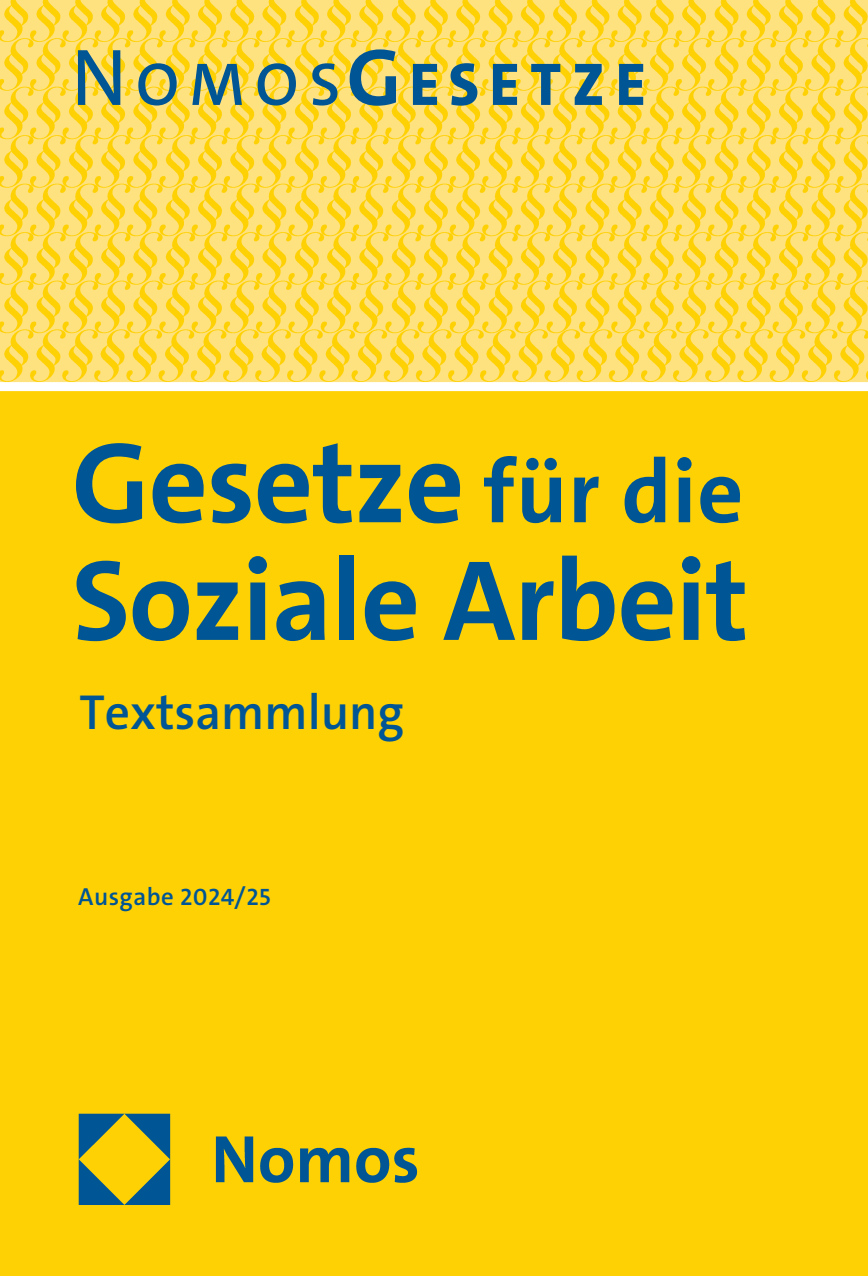
<style>
.page{position:relative;width:868px;height:1276px;background:#fff}
.page>*{position:absolute;margin:0;border:0;box-sizing:border-box;transform-origin:0 0}
.t1{font:700 115.42px/117.7px "The Sans C5";letter-spacing:-.01em;color:#005595}
.t2{font:800 60.75px "The Sans C5";letter-spacing:.17em;color:#005595}
.t3{font:600 49.5px "The Sans C5";color:#005595}
.t4{font:600 24.75px "The Sans C5";letter-spacing:.02em;color:#005595}
.s1{font-weight:400;font-size:81px}
.s2{font-weight:600}
.s3{font-weight:700;font-size:81px}
.s4{font-size:89.77px}
</style>
<div class="page">
<div style="left:0;top:0;width:867px;height:1276px;background:#fed105"></div>
<img style="left:0;top:0;width:867px;height:382px">
<div style="left:0;top:382px;width:867px;height:9px;background:#fff"></div>
<img style="left:78px;top:1113px;width:340px;height:92px">
<p class="t2" style="left:71px;top:45px;width:576px"><span class="s1">N</span><span class="s2">OMOS</span><span class="s3">G</span>ESETZE</p>
<p class="t1" style="left:72px;top:425px;width:678px">Gesetze <span class="s4">für die<br></span>Soziale Arbeit</p>
<p class="t3" style="left:79px;top:680px;width:326px">Textsammlung</p>
<p class="t4" style="left:78px;top:880px;width:194px">Ausgabe 2024/25</p>
</div>
